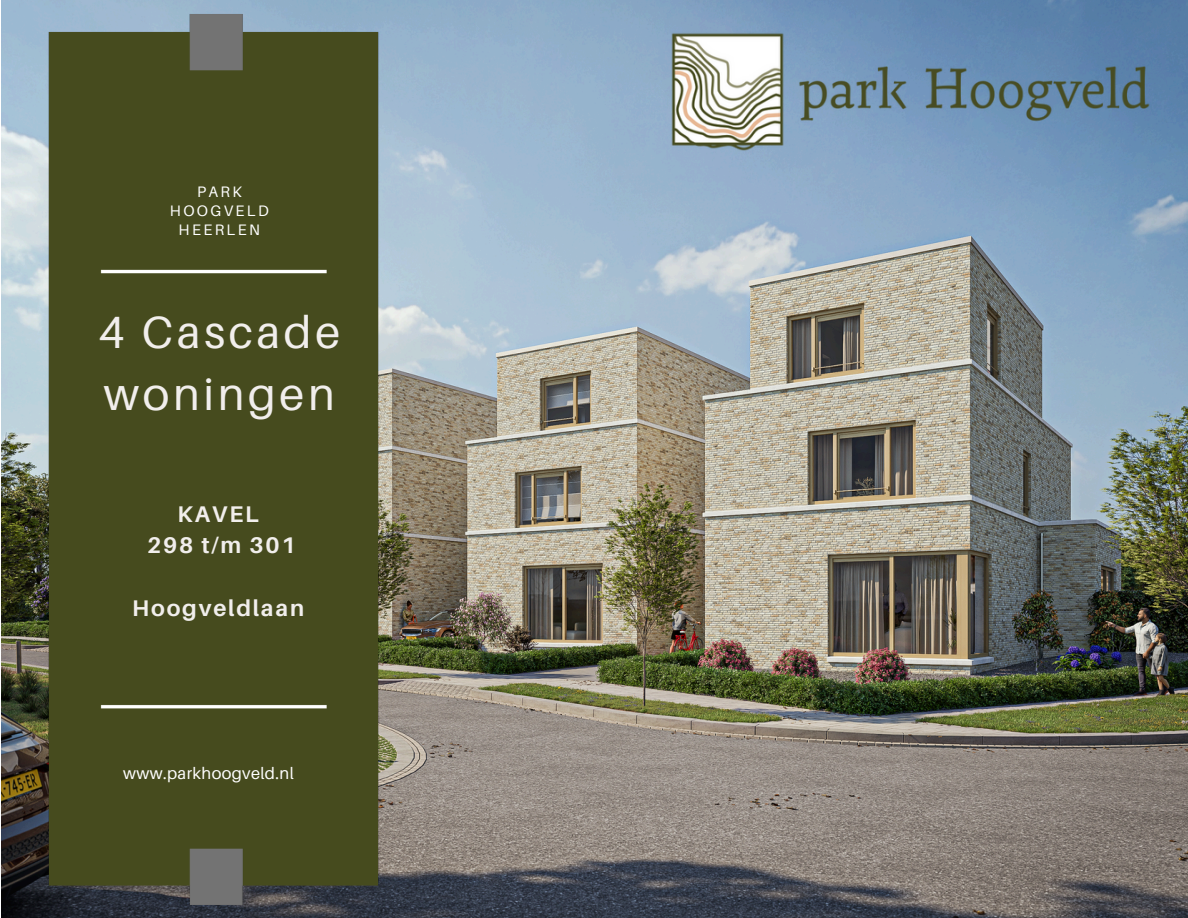
<style>
.page{position:relative;width:1188px;height:918px;background:#fff}
.page>*{position:absolute;margin:0;border:0;box-sizing:border-box;transform-origin:0 0}
.t1{font:45.15px/61.8px "Aileron";letter-spacing:.08em;color:#f1eeec}
.t2{font:700 22.65px/31.5px "Aileron";letter-spacing:.08em;color:#f1eeec;text-align:center}
.t3{font:16.5px "Aileron";letter-spacing:.025em;color:#fff}
.t4{font:15.15px/19.2px "Aileron";letter-spacing:.16em;color:#fff;text-align:center}
</style>
<div class="page">
<img style="left:2px;top:0;width:1186px;height:918px">
<img style="left:45px;top:11px;width:337px;height:897px">
<img style="left:671px;top:32px;width:480px;height:120px">
<p class="t4" style="left:170px;top:182px;width:101px">PARK<br>HOOGVELD<br>HEERLEN</p>
<h3 class="t1" style="left:99px;top:300px;width:243px">4 Cascade woningen</h3>
<h1 class="t2" style="left:147px;top:497px;width:150px">KAVEL<br>298 t/m 301</h1>
<h2 class="t2" style="left:132px;top:592px;width:173px">Hoogveldlaan</h2>
<h2 class="t3" style="left:123px;top:763px;width:172px">www.parkhoogveld.nl</h2>
</div>
